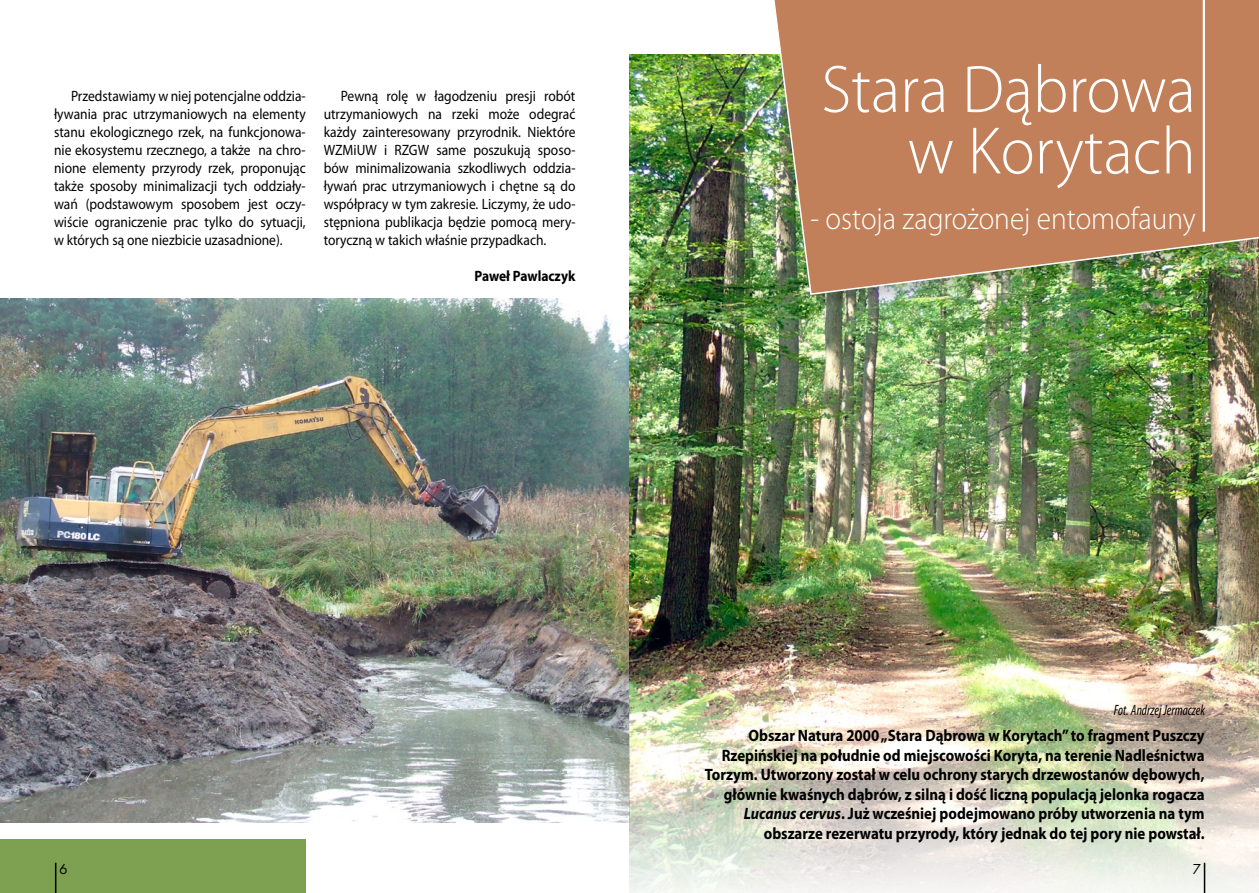
<style>
.page{position:relative;width:1259px;height:893px;background:#fff}
.page>*{position:absolute;margin:0;border:0;box-sizing:border-box;transform-origin:0 0}
.t1{font:300 67.5px/61.5px "Myriad Pro";color:#fff;text-align:right;scale:.95 1}
.t2{font:300 31.5px "Myriad Pro";color:#fff;scale:.93 1}
.t3{font:700 16.5px/19.5px "Myriad Pro";color:#000;text-align:right;scale:.9 1}
.t4{font:15px/18px "Myriad Pro";color:#000;text-align:justify;scale:.9 1}
.t5{font:italic condensed 15px "Myriad Pro";color:#000;scale:.9 1}
.t6{font:700 15px "Myriad Pro";color:#000;scale:.9 1}
.s1{font-style:italic}
</style>
<div class="page">
<div style="left:0;top:839px;width:306px;height:54px;background:#7ea051"></div>
<img style="left:0;top:299px;width:629px;height:523px">
<img style="left:629px;top:54px;width:630px;height:839px">
<div style="left:757px;top:0;width:502px;height:314px;background:#000;opacity:.2"></div>
<img style="left:758px;top:0;width:501px;height:296px">
<hr style="left:1202px;top:0;width:3px;height:232px;background:#fff">
<hr style="left:55px;top:863px;width:1px;height:30px;background:#000">
<hr style="left:1203px;top:863px;width:2px;height:30px;background:#000">
<svg style="left:1193px;top:864px;width:8px;height:11px"></svg>
<p class="t4" style="left:54px;top:86px;width:281px;text-indent:17px">Przedstawiamy w niej potencjalne oddzia&shy;ływania prac utrzymaniowych na elementy stanu ekologicznego rzek, na funkcjonowa&shy;nie ekosystemu rzecznego, a także na chro&shy;nione elementy przyrody rzek, proponując także sposoby minimalizacji tych oddziały&shy;wań (podstawowym sposobem jest oczy&shy;wiście ograniczenie prac tylko do sytuacji, w których są one niezbicie uzasadnione).</p>
<p class="t4" style="left:324px;top:86px;width:281px;text-indent:17px">Pewną rolę w łagodzeniu presji robót utrzymaniowych na rzeki może odegrać każdy zainteresowany przyrodnik. Niektóre WZMiUW i RZGW same poszukują sposo&shy;bów minimalizowania szkodliwych oddzia&shy;ływań prac utrzymaniowych i chętne są do współpracy w tym zakresie. Liczymy, że udo&shy;stępniona publikacja będzie pomocą mery&shy;toryczną w takich właśnie przypadkach.</p>
<p class="t6" style="left:474px;top:266px;width:114px">Paweł Pawlaczyk</p>
<h1 class="t1" style="left:821px;top:58px;width:395px">Stara Dąbrowa w Korytach</h1>
<h2 class="t2" style="left:810px;top:199px;width:416px">- ostoja zagrożonej entomofauny</h2>
<p class="t5" style="left:1113px;top:701px;width:103px">Fot. Andrzej Jermaczek</p>
<p class="t3" style="left:705px;top:726px;width:556px">Obszar Natura 2000 „Stara Dąbrowa w Korytach” to fragment Puszczy Rzepińskiej na południe od miejscowości Koryta, na terenie Nadleśnictwa Torzym. Utworzony został w celu ochrony starych drzewostanów dębowych, głównie kwaśnych dąbrów, z silną i dość liczną populacją jelonka rogacza <span class="s1">Lucanus cervus</span>. Już wcześniej podejmowano próby utworzenia na tym obszarze rezerwatu przyrody, który jednak do tej pory nie powstał.</p>
</div>
